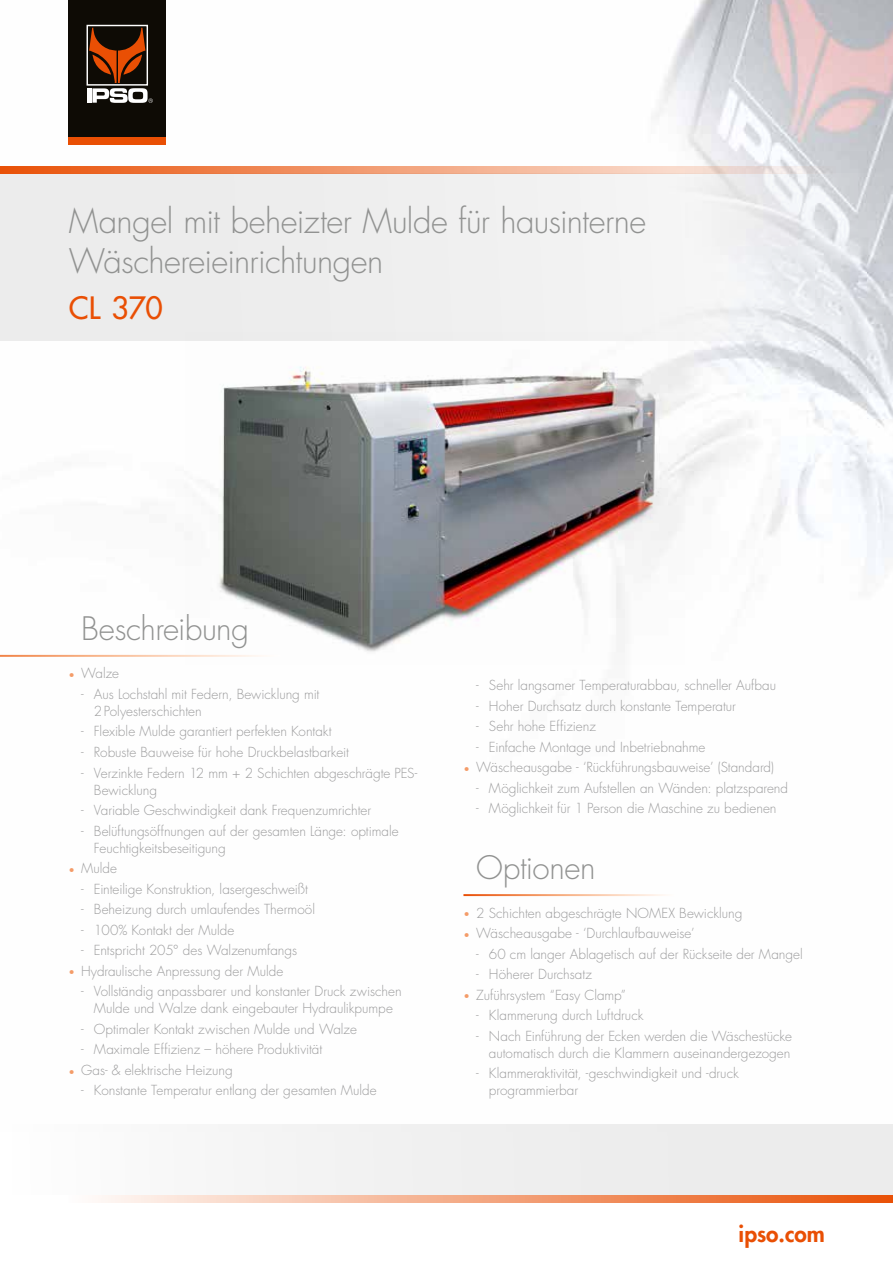
<style>
.page{position:relative;width:893px;height:1263px;background:#fff}
.page>*{position:absolute;margin:0;border:0;box-sizing:border-box;transform-origin:0 0}
.t1{font:300 33px/40.5px "Futura Std";letter-spacing:-.02em;color:#919291}
.t2{font:300 31.5px "Futura Std";letter-spacing:-.015em;color:#919291}
.t3{font:500 30px "Futura Std";color:#e94f04}
.t4{font:800 22.5px "Futura Std";color:#e94f04}
.t5{font:300 13.5px/17.1px "Futura Std";letter-spacing:-.005em;color:#9c9c9d}
.s1{font-size:10.5px;color:#f49c69}
</style>
<div class="page">
<img style="left:0;top:0;width:893px;height:897px">
<div style="left:69px;top:0;width:97px;height:137px;background:#0e0b05"></div>
<div style="left:69px;top:137px;width:97px;height:8px;background:#e94f04"></div>
<svg style="left:86px;top:24px;width:67px;height:79px"></svg>
<div style="left:0;top:173px;width:891px;height:168px;background:#ececec"></div>
<svg style="left:0;top:166px;width:836px;height:7px;background:#efa27e"></svg>
<div style="left:12px;top:1124px;width:881px;height:71px;background:#ececec"></div>
<svg style="left:98px;top:1195px;width:795px;height:7px;background:#f3a47d"></svg>
<img style="left:185px;top:341px;width:499px;height:324px">
<hr style="left:0;top:655px;width:281px;height:2px;background:#fff">
<hr style="left:463px;top:894px;width:213px;height:2px;background:#fff">
<h1 class="t1" style="left:69px;top:202px;width:579px">Mangel mit beheizter Mulde für hausinterne<br>Wäschereieinrichtungen</h1>
<h3 class="t3" style="left:69px;top:290px;width:95px">CL 370</h3>
<h2 class="t2" style="left:81px;top:609px;width:169px">Beschreibung</h2>
<p class="t5" style="left:68px;top:665px;width:52px"><span class="s1">•</span> Walze</p>
<p class="t5" style="left:94px;top:686px;width:227px;text-indent:-13px">- Aus Lochstahl mit Federn, Bewicklung mit<br>2Polyesterschichten</p>
<p class="t5" style="left:81px;top:723px;width:252px">- Flexible Mulde garantiert perfekten Kontakt</p>
<p class="t5" style="left:81px;top:744px;width:269px">- Robuste Bauweise für hohe Druckbelastbarkeit</p>
<p class="t5" style="left:94px;top:764px;width:325px;text-indent:-13px">- Verzinkte Federn 12 mm + 2 Schichten abgeschrägte PES-<br>Bewicklung</p>
<p class="t5" style="left:81px;top:802px;width:291px">- Variable Geschwindigkeit dank Frequenzumrichter</p>
<p class="t5" style="left:94px;top:822px;width:306px;text-indent:-13px">- Belüftungsöffnungen auf der gesamten Länge: optimale<br>Feuchtigkeitsbeseitigung</p>
<p class="t5" style="left:68px;top:860px;width:50px"><span class="s1">•</span> Mulde</p>
<p class="t5" style="left:81px;top:881px;width:228px">- Einteilige Konstruktion, lasergeschweißt</p>
<p class="t5" style="left:81px;top:901px;width:235px">- Beheizung durch umlaufendes Thermoöl</p>
<p class="t5" style="left:81px;top:922px;width:155px">- 100% Kontakt der Mulde</p>
<p class="t5" style="left:81px;top:942px;width:217px">- Entspricht 205° des Walzenumfangs</p>
<p class="t5" style="left:68px;top:963px;width:216px"><span class="s1">•</span> Hydraulische Anpressung der Mulde</p>
<p class="t5" style="left:81px;top:983px;width:322px;text-align:center">- Vollständig anpassbarer und konstanter Druck zwischen<br>Mulde und Walze dank eingebauter Hydraulikpumpe</p>
<p class="t5" style="left:81px;top:1021px;width:277px">- Optimaler Kontakt zwischen Mulde und Walze</p>
<p class="t5" style="left:81px;top:1041px;width:243px">- Maximale Effizienz – höhere Produktivität</p>
<p class="t5" style="left:68px;top:1062px;width:166px"><span class="s1">•</span> Gas- &amp; elektrische Heizung</p>
<p class="t5" style="left:81px;top:1082px;width:297px">- Konstante Temperatur entlang der gesamten Mulde</p>
<p class="t5" style="left:476px;top:677px;width:301px">- Sehr langsamer Temperaturabbau, schneller Aufbau</p>
<p class="t5" style="left:476px;top:697px;width:261px">- Hoher Durchsatz durch konstante Temperatur</p>
<p class="t5" style="left:476px;top:718px;width:121px">- Sehr hohe Effizienz</p>
<p class="t5" style="left:476px;top:738px;width:231px">- Einfache Montage und Inbetriebnahme</p>
<p class="t5" style="left:463px;top:759px;width:312px"><span class="s1">•</span> Wäscheausgabe - ‘Rückführungsbauweise’ (Standard)</p>
<p class="t5" style="left:476px;top:779px;width:313px">- Möglichkeit zum Aufstellen an Wänden: platzsparend</p>
<p class="t5" style="left:476px;top:800px;width:302px">- Möglichkeit für 1 Person die Maschine zu bedienen</p>
<h2 class="t2" style="left:476px;top:849px;width:121px">Optionen</h2>
<p class="t5" style="left:463px;top:904px;width:280px"><span class="s1">•</span> 2 Schichten abgeschrägte NOMEX Bewicklung</p>
<p class="t5" style="left:463px;top:925px;width:233px"><span class="s1">•</span> Wäscheausgabe - ‘Durchlaufbauweise’</p>
<p class="t5" style="left:476px;top:945px;width:328px">- 60 cm langer Ablagetisch auf der Rückseite der Mangel</p>
<p class="t5" style="left:476px;top:966px;width:117px">- Höherer Durchsatz</p>
<p class="t5" style="left:463px;top:986px;width:164px"><span class="s1">•</span> Zuführsystem “Easy Clamp”</p>
<p class="t5" style="left:476px;top:1007px;width:169px">- Klammerung durch Luftdruck</p>
<p class="t5" style="left:476px;top:1027px;width:317px;text-align:right">- Nach Einführung der Ecken werden die Wäschestücke automatisch durch die Klammern auseinandergezogen</p>
<p class="t5" style="left:489px;top:1065px;width:251px;text-indent:-13px">- Klammeraktivität, -geschwindigkeit und -druck programmierbar</p>
<h3 class="t4" style="left:739px;top:1219px;width:88px">ipso.com</h3>
</div>
